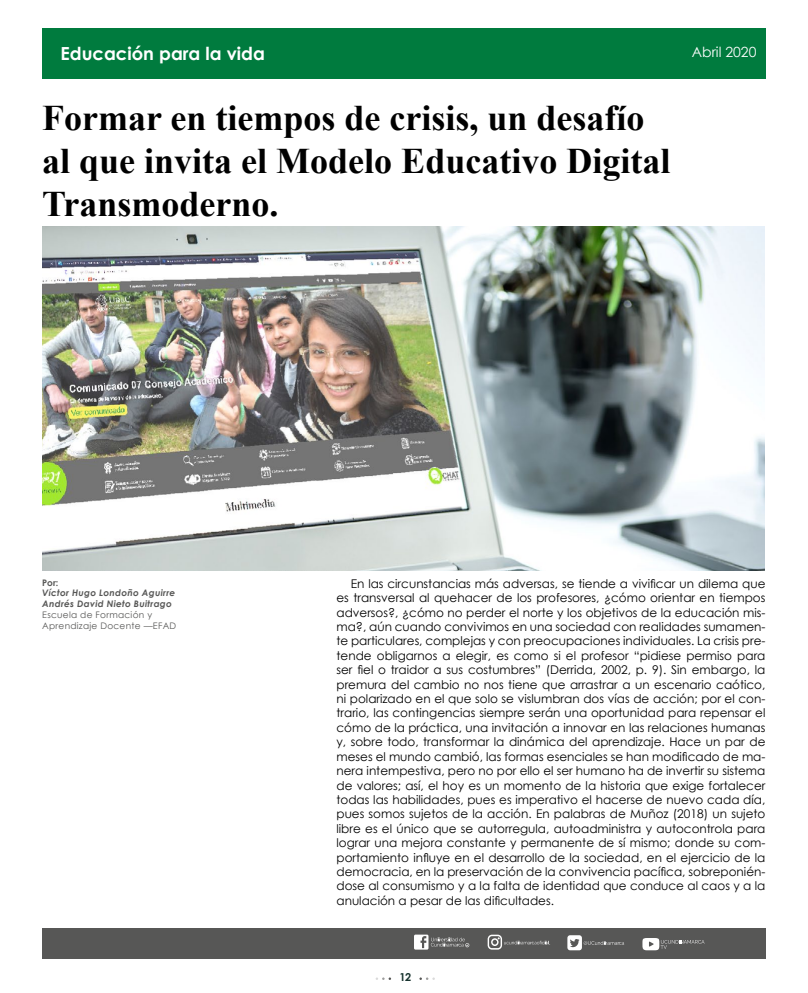
<style>
.page{position:relative;width:808px;height:993px;background:#fff}
.page>*{position:absolute;margin:0;border:0;box-sizing:border-box;transform-origin:0 0}
.t1{font:700 36px/43.2px "Times New Roman";color:#000}
.t2{font:700 18px "Century Gothic";color:#fff}
.t3{font:14px "Century Gothic";color:#fff}
.t4{font:12px/14.4px "Century Gothic";color:#000;text-align:justify}
.t5{font:700 10.9px "Century Gothic";color:#18342f}
.t6{font:italic 700 9px/10.8px "Century Gothic";letter-spacing:.03em;color:#575756}
.t7{font:9px/10.8px "Century Gothic";letter-spacing:.03em;color:#575756}
.t8{font:700 9px "Century Gothic";color:#575756}
</style>
<div class="page">
<div style="left:43px;top:28px;width:723px;height:50px;background:#007b3e"></div>
<svg style="left:419px;top:977px;width:16px;height:2px"></svg>
<svg style="left:376px;top:977px;width:15px;height:2px"></svg>
<div style="left:42px;top:928px;width:723px;height:30px;background:#575756"></div>
<svg style="left:488px;top:934px;width:62px;height:15px"></svg>
<svg style="left:567px;top:935px;width:57px;height:14px"></svg>
<svg style="left:642px;top:938px;width:62px;height:11px"></svg>
<svg style="left:414px;top:934px;width:55px;height:15px"></svg>
<img style="left:42px;top:227px;width:722px;height:343px">
<h2 class="t2" style="left:60px;top:40px;width:206px">Educación para la vida</h2>
<h1 class="t1" style="left:42px;top:95px;width:630px">Formar en tiempos de crisis, un desafío al que invita el Modelo Educativo Digital<br>Transmoderno.</h1>
<p class="t3" style="left:692px;top:42px;width:66px">Abril 2020</p>
<p class="t8" style="left:42px;top:575px;width:18px">Por:</p>
<p class="t6" style="left:42px;top:587px;width:135px">Víctor Hugo Londoño Aguirre<br>Andrés David Nieto Buitrago</p>
<p class="t7" style="left:42px;top:609px;width:136px">Escuela de Formación y<br>Aprendizaje Docente —EFAD</p>
<p class="t4" style="left:336px;top:576px;width:430px;text-indent:14px">En las circunstancias más adversas, se tiende a vivificar un dilema que es transversal al quehacer de los profesores, ¿cómo orientar en tiempos adversos?, ¿cómo no perder el norte y los objetivos de la educación mis&shy;ma?, aún cuando convivimos en una sociedad con realidades sumamen&shy;te particulares, complejas y con preocupaciones individuales. La crisis pre&shy;tende obligarnos a elegir, es como si el profesor “pidiese permiso para ser fiel o traidor a sus costumbres” (Derrida, 2002, p. 9). Sin embargo, la premura del cambio no nos tiene que arrastrar a un escenario caótico, ni polarizado en el que solo se vislumbran dos vías de acción; por el con&shy;trario, las contingencias siempre serán una oportunidad para repensar el cómo de la práctica, una invitación a innovar en las relaciones humanas y, sobre todo, transformar la dinámica del aprendizaje. Hace un par de meses el mundo cambió, las formas esenciales se han modificado de ma&shy;nera intempestiva, pero no por ello el ser humano ha de invertir su sistema de valores; así, el hoy es un momento de la historia que exige fortalecer todas las habilidades, pues es imperativo el hacerse de nuevo cada día, pues somos sujetos de la acción. En palabras de Muñoz (2018) un sujeto libre es el único que se autorregula, autoadministra y autocontrola para lograr una mejora constante y permanente de sí mismo; donde su com&shy;portamiento influye en el desarrollo de la sociedad, en el ejercicio de la democracia, en la preservación de la convivencia pacífica, sobreponién&shy;dose al consumismo y a la falta de identidad que conduce al caos y a la anulación a pesar de las dificultades.</p>
<p class="t5" style="left:400px;top:968px;width:13px">12</p>
</div>
